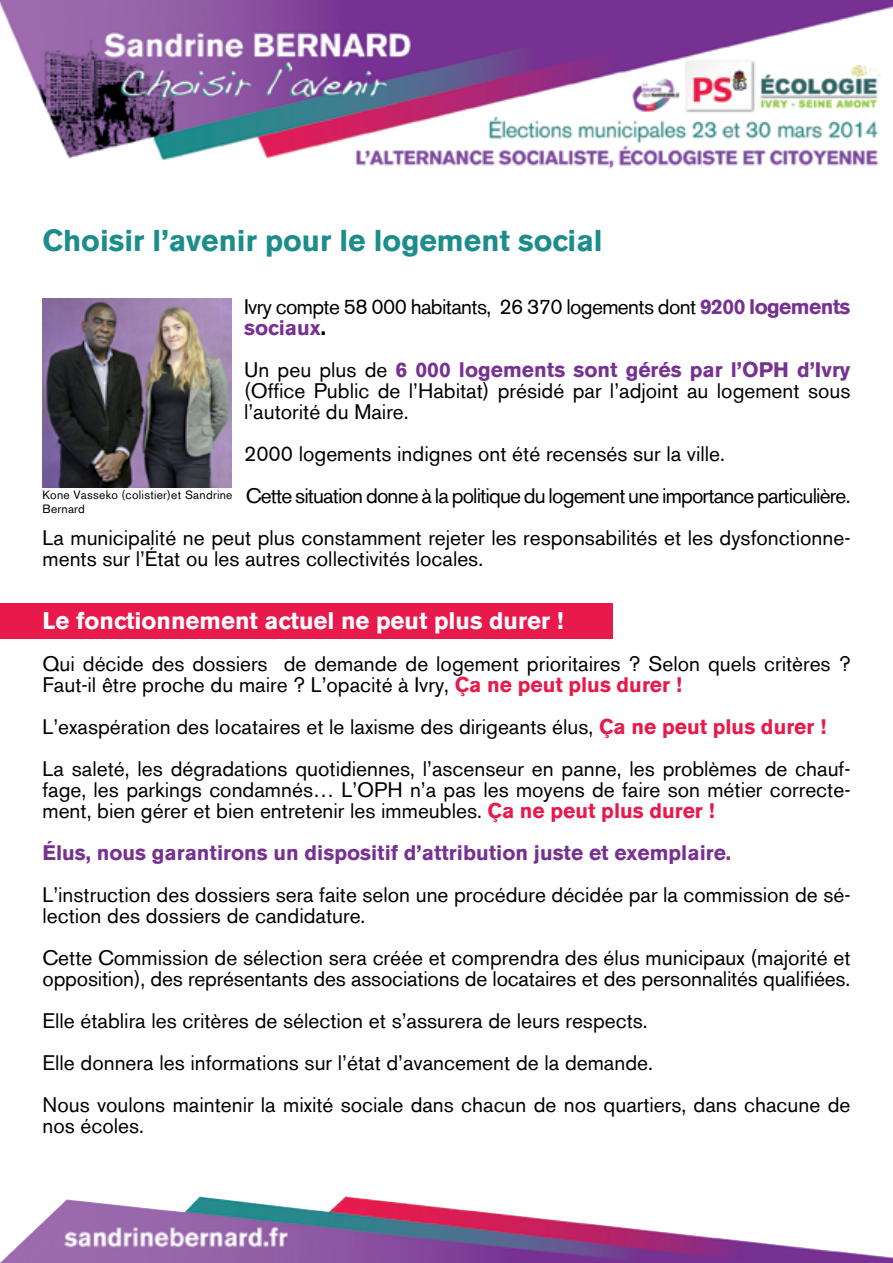
<style>
.page{position:relative;width:893px;height:1263px;background:#fff}
.page>*{position:absolute;margin:0;border:0;box-sizing:border-box;transform-origin:0 0}
.t1{font:700 30px "Akzidenz Grotesk BE";color:#1c8d8b}
.t2{font:700 24px "Akzidenz Grotesk BE";color:#fff}
.t3{font:21px/21px "Akzidenz Grotesk BE";color:#000}
.t4{font:21px "Akzidenz Grotesk BE";letter-spacing:-.04em;color:#000}
.t5{font:21px/21px "Akzidenz Grotesk BE";letter-spacing:-.03em;color:#000}
.t6{font:700 21px "Akzidenz Grotesk BE";color:#773192}
.t7{font:12px/14.4px "Akzidenz Grotesk BE";letter-spacing:.02em;color:#000}
.s1{font-weight:700;color:#773192}
.s2{font-weight:700}
.s3{font-weight:700;color:#e81a4c}
</style>
<div class="page">
<div style="left:0;top:604px;width:612px;height:35px;background:#e81a4c"></div>
<img style="left:0;top:0;width:893px;height:169px">
<img style="left:43px;top:299px;width:188px;height:188px">
<img style="left:0;top:1196px;width:893px;height:67px">
<h1 class="t1" style="left:43px;top:223px;width:562px">Choisir l’avenir pour le logement social</h1>
<p class="t5" style="left:244px;top:296px;width:608px">Ivry compte 58 000 habitants, 26 370 logements dont <span class="s1">9200 logements sociaux</span><span class="s2">.</span></p>
<p class="t3" style="left:244px;top:359px;width:608px;text-align:justify">Un peu plus de <span class="s1">6 000 logements sont gérés par l’OPH d’Ivry </span>(Office Public de l’Habitat) présidé par l’adjoint au logement sous l’autorité du Maire.</p>
<p class="t3" style="left:244px;top:443px;width:482px">2000 logements indignes ont été recensés sur la ville.</p>
<p class="t4" style="left:246px;top:483px;width:606px">Cette situation donne à la politique du logement une importance particulière.</p>
<p class="t3" style="left:43px;top:527px;width:809px">La municipalité ne peut plus constamment rejeter les responsabilités et les dysfonctionne-</p>
<p class="t3" style="left:43px;top:548px;width:442px">ments sur l’État ou les autres collectivités locales.</p>
<p class="t7" style="left:43px;top:487px;width:191px">Kone Vasseko (colistier)et Sandrine<br>Bernard</p>
<p class="t2" style="left:43px;top:607px;width:522px">Le fonctionnement actuel ne peut plus durer !</p>
<p class="t3" style="left:43px;top:653px;width:809px">Qui décide des dossiers de demande de logement prioritaires ? Selon quels critères ?<br>Faut-il être proche du maire ? L’opacité à Ivry, <span class="s3">Ça ne peut plus durer !</span></p>
<p class="t3" style="left:43px;top:706px;width:809px;line-height:42px">L’exaspération des locataires et le laxisme des dirigeants élus, <span class="s3">Ça ne peut plus durer !<br></span>La saleté, les dégradations quotidiennes, l’ascenseur en panne, les problèmes de chauf-</p>
<p class="t3" style="left:43px;top:779px;width:809px">fage, les parkings condamnés… L’OPH n’a pas les moyens de faire son métier correcte&shy;ment, bien gérer et bien entretenir les immeubles. <span class="s3">Ça ne peut plus durer !</span></p>
<p class="t6" style="left:43px;top:840px;width:690px">Élus, nous garantirons un dispositif d’attribution juste et exemplaire.</p>
<p class="t3" style="left:43px;top:884px;width:809px">L’instruction des dossiers sera faite selon une procédure décidée par la commission de sé&shy;lection des dossiers de candidature.</p>
<p class="t3" style="left:43px;top:947px;width:809px">Cette Commission de sélection sera créée et comprendra des élus municipaux (majorité et opposition), des représentants des associations de locataires et des personnalités qualifiées.</p>
<p class="t3" style="left:43px;top:1000px;width:809px;line-height:42px">Elle établira les critères de sélection et s’assurera de leurs respects.<br>Elle donnera les informations sur l’état d’avancement de la demande.<br>Nous voulons maintenir la mixité sociale dans chacun de nos quartiers, dans chacune de</p>
<p class="t3" style="left:43px;top:1115px;width:103px">nos écoles.</p>
</div>
